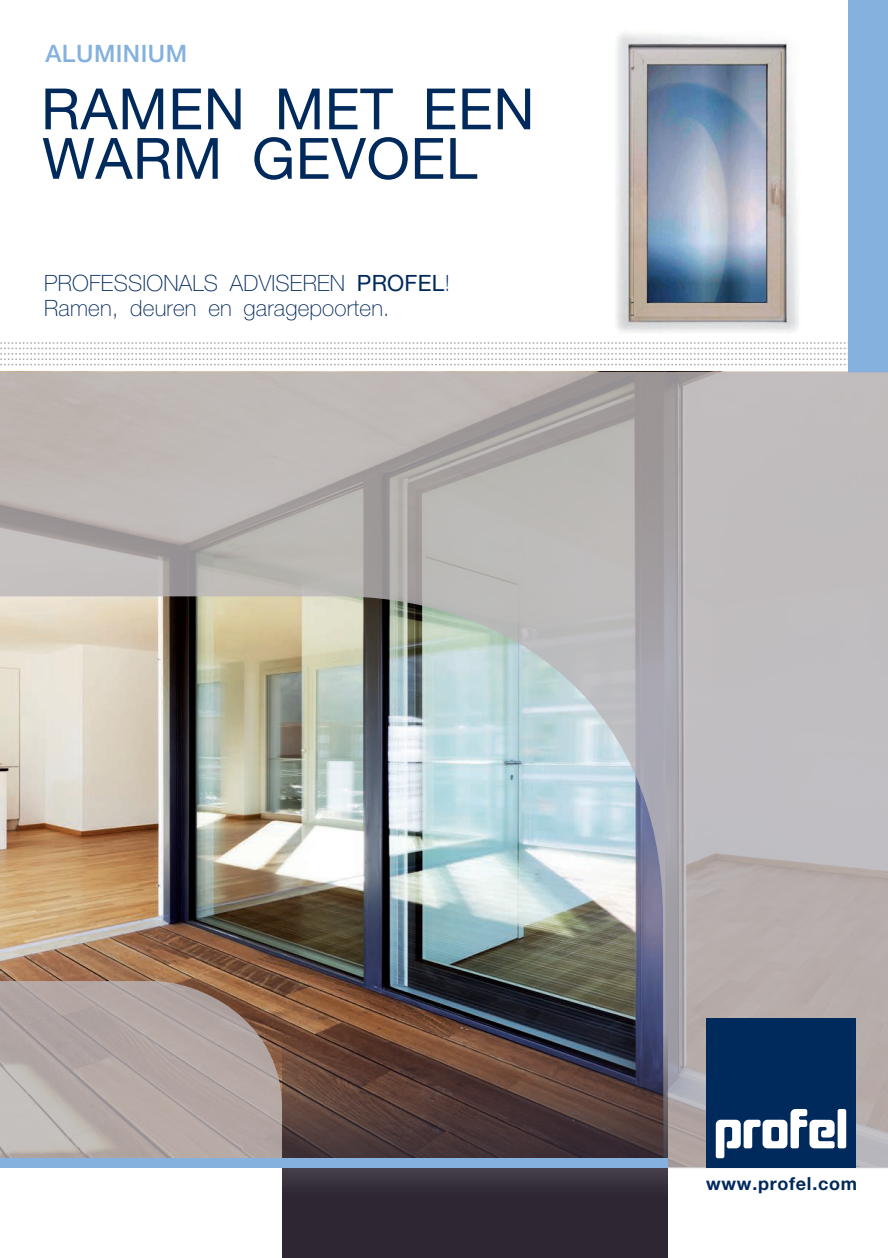
<style>
.page{position:relative;width:888px;height:1258px;background:#fff}
.page>*{position:absolute;margin:0;border:0;box-sizing:border-box;transform-origin:0 0}
.t1{font:57px/49.5px "Helvetica Neue";letter-spacing:.01em;color:#00295c}
.t2{font:500 24px "Helvetica Neue";letter-spacing:.02em;color:#84b1de}
.t3{font:100 22.5px/25.5px "Helvetica Neue";letter-spacing:.01em;color:#00295c}
.t4{font:700 18px "Helvetica Neue";letter-spacing:.04em;color:#00295c}
.s1{font-weight:400}
</style>
<div class="page">
<svg style="left:0;top:342px;width:848px;height:23px"></svg>
<img style="left:615px;top:33px;width:184px;height:300px">
<div style="left:848px;top:0;width:40px;height:372px;background:#84b1de"></div>
<img style="left:0;top:372px;width:888px;height:796px">
<div style="left:706px;top:1018px;width:150px;height:150px;background:#00295c"></div>
<div style="left:838px;top:1109px;width:8px;height:39px;background:#fff;border-radius:2px"></div>
<svg style="left:716px;top:1109px;width:118px;height:49px"></svg>
<svg style="left:282px;top:1031px;width:385px;height:227px;background:#443538"></svg>
<div style="left:0;top:1158px;width:667px;height:10px;background:#84b1de"></div>
<p class="t2" style="left:45px;top:39px;width:143px">ALUMINIUM</p>
<h1 class="t1" style="left:41px;top:83px;width:495px">RAMEN MET EEN<br>WARM GEVOEL</h1>
<p class="t3" style="left:44px;top:270px;width:408px">PROFESSIONALS ADVISEREN <span class="s1">PROFEL</span>!<br>Ramen, deuren en garagepoorten.</p>
<p class="t4" style="left:706px;top:1172px;width:152px">www.profel.com</p>
</div>
